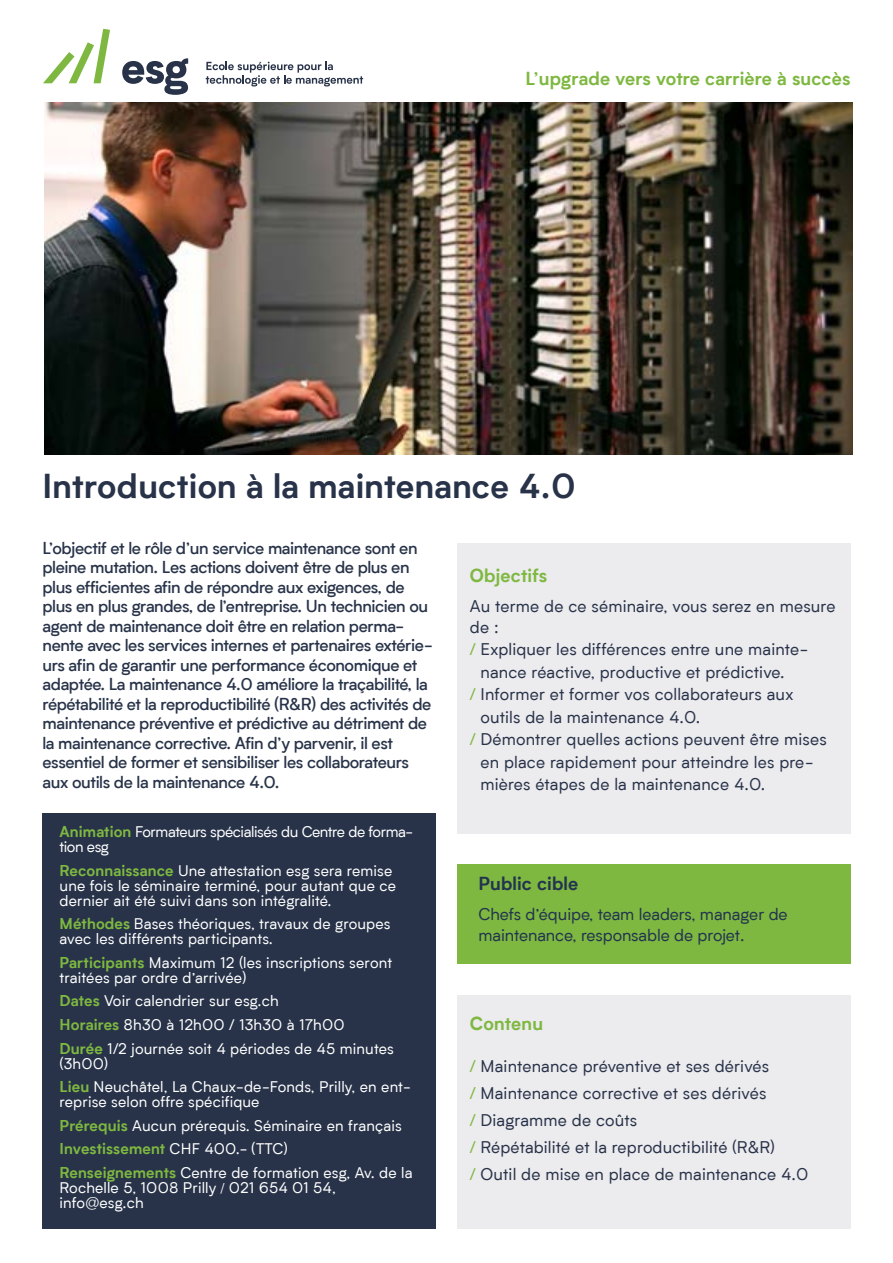
<style>
.page{position:relative;width:893px;height:1263px;background:#fff}
.page>*{position:absolute;margin:0;border:0;box-sizing:border-box;transform-origin:0 0}
.t1{font:700 33px "Biotif";letter-spacing:.01em;color:#283349}
.t2{font:700 18px "Biotif";letter-spacing:.01em;color:#7eb840}
.t3{font:700 18px "Biotif";letter-spacing:.01em;color:#233450}
.t4{font:500 16.5px/19.5px "Biotif";letter-spacing:-.025em;color:#283349}
.t5{font:16.5px/27px "Biotif";letter-spacing:.01em;color:#283349}
.t6{font:16.5px/21px "Biotif";letter-spacing:-.005em;color:#233450}
.t7{font:15px/23.5px "Biotif";letter-spacing:.01em;color:#fff}
.t8{font:15px/15px "Biotif";letter-spacing:-.03em;color:#fff}
.s1{font-weight:700;color:#7eb840}
.s2{font-family:"Minion Pro"}
.s3{color:#7eb840}
</style>
<div class="page">
<img style="left:45px;top:102px;width:808px;height:352px">
<div style="left:457px;top:543px;width:393px;height:290px;background:#ecebee"></div>
<div style="left:457px;top:864px;width:393px;height:100px;background:#7eb840"></div>
<div style="left:457px;top:995px;width:393px;height:233px;background:#ecebee"></div>
<div style="left:43px;top:813px;width:393px;height:415px;background:#283349"></div>
<svg style="left:206px;top:62px;width:157px;height:24px"></svg>
<svg style="left:43px;top:30px;width:67px;height:53px"></svg>
<svg style="left:122px;top:58px;width:66px;height:37px"></svg>
<p class="t2" style="left:525px;top:65px;width:327px">L’upgrade vers votre carrière à succès</p>
<h1 class="t1" style="left:43px;top:461px;width:535px">Introduction à la maintenance 4.0</h1>
<p class="t4" style="left:43px;top:537px;width:392px">L’objectif et le rôle d’un service maintenance sont en pleine mutation. Les actions doivent être de plus en plus efficientes afin de répondre aux exigences, de plus en plus grandes, de l’entreprise. Un technicien ou agent de maintenance doit être en relation perma&shy;nente avec les services internes et partenaires extérie&shy;urs afin de garantir une performance économique et adaptée. La maintenance 4.0 améliore la traçabilité, la répétabilité et la reproductibilité (R&amp;R) des activités de maintenance préventive et prédictive au détriment de la maintenance corrective. Afin d’y parvenir, il est essentiel de former et sensibiliser les collaborateurs aux outils de la maintenance 4.0.</p>
<p class="t8" style="left:60px;top:824px;width:355px"><span class="s1">Animation</span> Formateurs spécialisés du Centre de forma&shy;tion esg</p>
<p class="t7" style="left:60px;top:862px;width:338px;line-height:15px"><span class="s1">Reconnaissance</span> Une attestation esg sera remise une fois le séminaire terminé, pour autant que ce dernier ait été suivi dans son intégralité.</p>
<p class="t7" style="left:60px;top:916px;width:333px;line-height:15px"><span class="s1">Méthodes</span> Bases théoriques, travaux de groupes avec les différents participants.</p>
<p class="t7" style="left:60px;top:954px;width:334px;line-height:15px"><span class="s1">Participants</span> Maximum 12 (les inscriptions seront traitées par ordre d’arrivée)</p>
<p class="t7" style="left:60px;top:989px;width:336px"><span class="s1">Dates</span> Voir calendrier sur esg.ch<br><span class="s1">Horaires</span> 8h30 à 12h00 / 13h30 à 17h00<br><span class="s1">Durée</span> 1/2 journée soit 4 périodes de 45 minutes</p>
<p class="t7" style="left:60px;top:1051px;width:353px">(3h00)<br><span class="s1">Lieu</span> Neuchâtel, La Chaux-de-Fonds, Prilly, en ent-</p>
<p class="t7" style="left:60px;top:1089px;width:355px">reprise selon offre spécifique<br><span class="s1">Prérequis</span> Aucun prérequis. Séminaire en français <span class="s1">Investissement</span> CHF 400.- (TTC)<br><span class="s1">Renseignements</span> Centre de formation esg, Av. de la</p>
<p class="t7" style="left:60px;top:1179px;width:278px;line-height:15px">Rochelle 5, 1008 Prilly <span class="s2">/</span> 021 654 01 54, info@esg.ch</p>
<p class="t2" style="left:470px;top:562px;width:79px">Objectifs</p>
<p class="t5" style="left:470px;top:595px;width:367px;line-height:21px">Au terme de ce séminaire, vous serez en mesure de :</p>
<p class="t5" style="left:470px;top:635px;width:340px"><span class="s3">/</span> Expliquer les différences entre une mainte-</p>
<p class="t5" style="left:480px;top:658px;width:305px">nance réactive, productive et prédictive.</p>
<p class="t5" style="left:470px;top:680px;width:325px"><span class="s3">/</span> Informer et former vos collaborateurs aux</p>
<p class="t5" style="left:480px;top:703px;width:221px">outils de la maintenance 4.0.</p>
<p class="t5" style="left:470px;top:725px;width:358px"><span class="s3">/</span> Démontrer quelles actions peuvent être mises</p>
<p class="t5" style="left:480px;top:748px;width:334px">en place rapidement pour atteindre les pre-</p>
<p class="t5" style="left:480px;top:770px;width:286px">mières étapes de la maintenance 4.0.</p>
<p class="t3" style="left:478px;top:870px;width:101px">Public cible</p>
<p class="t6" style="left:478px;top:903px;width:311px">Chefs d’équipe, team leaders, manager de maintenance, responsable de projet.</p>
<p class="t2" style="left:470px;top:1010px;width:75px">Contenu</p>
<p class="t5" style="left:470px;top:1052px;width:340px"><span class="s3">/</span> Maintenance préventive et ses dérivés<br><span class="s3">/</span> Maintenance corrective et ses dérivés<br><span class="s3">/</span> Diagramme de coûts<br><span class="s3">/</span> Répétabilité et la reproductibilité (R&amp;R)<br><span class="s3">/</span> Outil de mise en place de maintenance 4.0</p>
</div>
